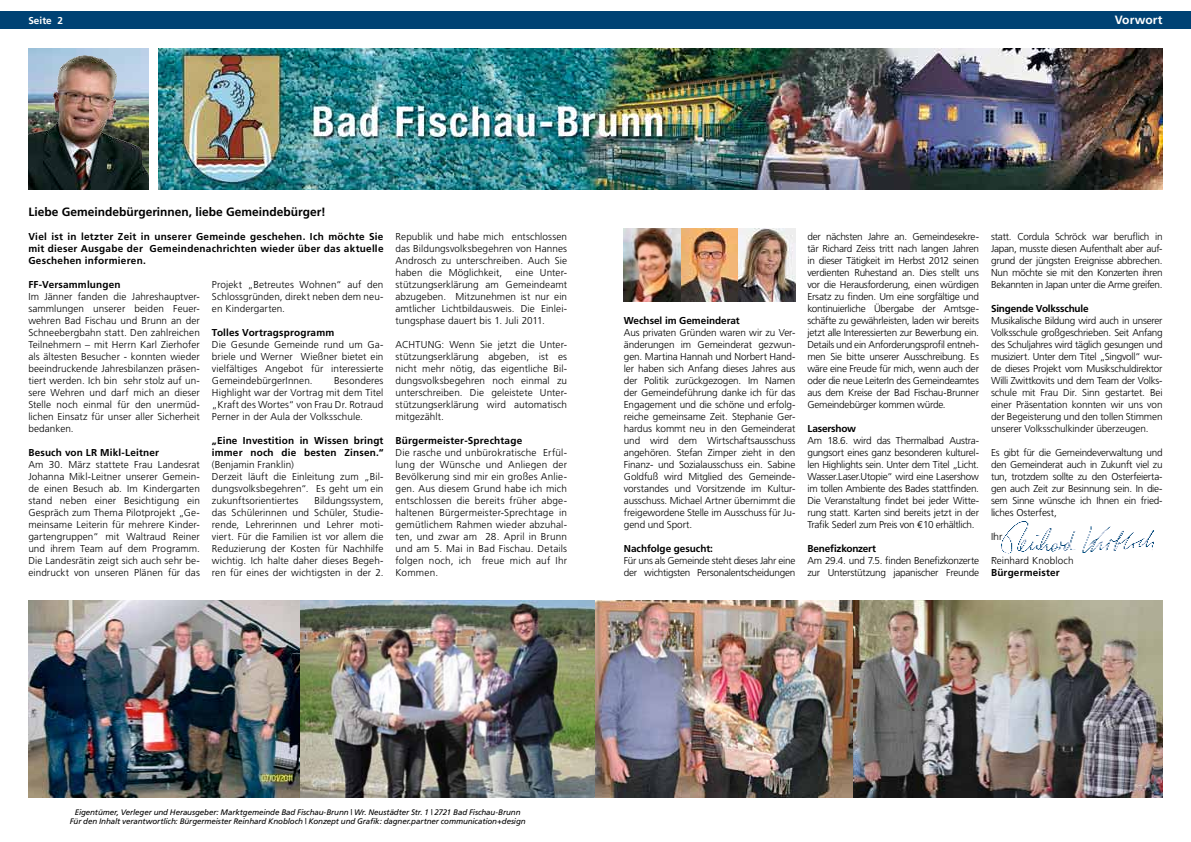
<style>
.page{position:relative;width:1191px;height:842px;background:#fff}
.page>*{position:absolute;margin:0;border:0;box-sizing:border-box;transform-origin:0 0}
.t1{font:700 12px "Frutiger";color:#000}
.t2{font:700 12px "Frutiger";color:#fff}
.t3{font:300 10px/12px "Frutiger";letter-spacing:.005em;color:#000;text-align:justify}
.t4{font:700 10px/12px "Frutiger";letter-spacing:.015em;color:#000}
.t5{font:300 10px/12px "Frutiger";letter-spacing:-.025em;color:#000}
.t6{font:300 10px/12px "Frutiger";letter-spacing:-.03em;color:#000}
.t7{font:700 10px "Frutiger";letter-spacing:-.005em;color:#000}
.t8{font:700 10px "Frutiger";letter-spacing:-.02em;color:#000}
.t9{font:700 10px "Frutiger";color:#fff}
.t10{font:italic 8px/9.6px "Frutiger";letter-spacing:-.015em;color:#000;text-align:center}
.s1{font-family:"Euro Mono";font-weight:400}
</style>
<div class="page">
<div style="left:595px;top:11px;width:596px;height:17px;background:#004274"></div>
<div style="left:0;top:11px;width:595px;height:17px;background:#004274"></div>
<img style="left:28px;top:48px;width:121px;height:142px">
<img style="left:1001px;top:521px;width:154px;height:33px">
<img style="left:159px;top:48px;width:1003px;height:142px">
<img style="left:28px;top:600px;width:822px;height:197px">
<img style="left:850px;top:600px;width:312px;height:197px">
<img style="left:624px;top:228px;width:171px;height:73px">
<p class="t9" style="left:28px;top:14px;width:36px">Seite 2</p>
<p class="t2" style="left:1114px;top:13px;width:49px">Vorwort</p>
<p class="t1" style="left:28px;top:205px;width:299px">Liebe Gemeindebürgerinnen, liebe Gemeindebürger!</p>
<p class="t4" style="left:28px;top:230px;width:357px;text-align:justify">Viel ist in letzter Zeit in unserer Gemeinde geschehen. Ich möchte Sie mit dieser Ausgabe der Gemeindenachrichten wieder über das aktuelle Geschehen informieren.</p>
<p class="t4" style="left:28px;top:278px;width:94px">FF-Versammlungen</p>
<p class="t3" style="left:28px;top:291px;width:173px">Im Jänner fanden die Jahreshauptver&shy;sammlungen unserer beiden Feuer&shy;wehren Bad Fischau und Brunn an der Schneebergbahn statt. Den zahlreichen Teilnehmern – mit Herrn Karl Zierhofer als ältesten Besucher - konnten wieder beeindruckende Jahresbilanzen präsen&shy;tiert werden. Ich bin sehr stolz auf un&shy;sere Wehren und darf mich an dieser Stelle noch einmal für den unermüd&shy;lichen Einsatz für unser aller Sicherheit bedanken.</p>
<p class="t4" style="left:28px;top:446px;width:132px">Besuch von LR Mikl-Leitner</p>
<p class="t3" style="left:28px;top:459px;width:173px">Am 30. März stattete Frau Landesrat Johanna Mikl-Leitner unserer Gemein&shy;de einen Besuch ab. Im Kindergarten stand neben einer Besichtigung ein Gespräch zum Thema Pilotprojekt „Ge&shy;meinsame Leiterin für mehrere Kinder&shy;gartengruppen“ mit Waltraud Reiner und ihrem Team auf dem Programm.<br>Die Landesrätin zeigt sich auch sehr be&shy;eindruckt von unseren Plänen für das</p>
<p class="t3" style="left:212px;top:279px;width:173px">Projekt „Betreutes Wohnen“ auf den Schlossgründen, direkt neben dem neu&shy;en Kindergarten.</p>
<p class="t4" style="left:212px;top:326px;width:124px">Tolles Vortragsprogramm</p>
<p class="t3" style="left:212px;top:339px;width:173px">Die Gesunde Gemeinde rund um Ga&shy;briele und Werner Wießner bietet ein vielfältiges Angebot für interessierte GemeindebürgerInnen.</p>
<p class="t3" style="left:212px;top:375px;width:173px;text-indent:122px">Besonderes Highlight war der Vortrag mit dem Titel „Kraft des Wortes“ von Frau Dr. Rotraud Perner in der Aula der Volksschule.</p>
<p class="t4" style="left:212px;top:434px;width:173px">„Eine Investition in Wissen bringt immer noch die besten Zinsen.“</p>
<p class="t3" style="left:212px;top:459px;width:173px;text-align:left">(Benjamin Franklin)<br>Derzeit läuft die Einleitung zum „Bil&shy;dungsvolksbegehren“. Es geht um ein zukunftsorientiertes</p>
<p class="t3" style="left:212px;top:495px;width:173px;text-indent:102px">Bildungssystem, das Schülerinnen und Schüler, Studie&shy;rende, Lehrerinnen und Lehrer moti&shy;viert. Für die Familien ist vor allem die Reduzierung der Kosten für Nachhilfe wichtig. Ich halte daher dieses Begeh&shy;ren für eines der wichtigsten in der 2.</p>
<p class="t3" style="left:395px;top:231px;width:173px">Republik und habe mich entschlossen das Bildungsvolksbegehren von Hannes Androsch zu unterschreiben. Auch Sie haben die Möglichkeit,</p>
<p class="t3" style="left:395px;top:267px;width:173px;text-indent:120px">eine Unter&shy;stützungserklärung am Gemeindeamt abzugeben. Mitzunehmen ist nur ein amtlicher Lichtbildausweis. Die Einlei&shy;tungsphase dauert bis 1. Juli 2011.</p>
<p class="t3" style="left:395px;top:339px;width:173px">ACHTUNG: Wenn Sie jetzt die Unter&shy;stützungserklärung abgeben, ist es nicht mehr nötig, das eigentliche Bil&shy;dungsvolksbegehren noch einmal zu unterschreiben. Die geleistete Unter&shy;stützungserklärung wird automatisch mitgezählt.</p>
<p class="t4" style="left:395px;top:434px;width:128px">Bürgermeister-Sprechtage</p>
<p class="t3" style="left:395px;top:447px;width:173px">Die rasche und unbürokratische Erfül&shy;lung der Wünsche und Anliegen der Bevölkerung sind mir ein großes Anlie&shy;gen. Aus diesem Grund habe ich mich entschlossen die bereits früher abge&shy;haltenen Bürgermeister-Sprechtage in gemütlichem Rahmen wieder abzuhal&shy;ten, und zwar am 28. April in Brunn und am 5. Mai in Bad Fischau. Details folgen noch, ich freue mich auf Ihr Kommen.</p>
<p class="t7" style="left:624px;top:315px;width:117px">Wechsel im Gemeinderat</p>
<p class="t3" style="left:624px;top:327px;width:173px">Aus privaten Gründen waren wir zu Ver&shy;änderungen im Gemeinderat gezwun&shy;gen. Martina Hannah und Norbert Hand&shy;ler haben sich Anfang dieses Jahres aus der Politik zurückgezogen. Im Namen der Gemeindeführung danke ich für das Engagement und die schöne und erfolg&shy;reiche gemeinsame Zeit. Stephanie Ger&shy;hardus kommt neu in den Gemeinderat und wird dem Wirtschaftsausschuss angehören. Stefan Zimper zieht in den Finanz- und Sozialausschuss ein. Sabine Goldfuß wird Mitglied des Gemeinde&shy;vorstandes und Vorsitzende im Kultur&shy;ausschuss. Michael Artner übernimmt die freigewordene Stelle im Ausschuss für Ju&shy;gend und Sport.</p>
<p class="t7" style="left:624px;top:543px;width:91px">Nachfolge gesucht:</p>
<p class="t5" style="left:624px;top:555px;width:173px">Für uns als Gemeinde steht dieses Jahr eine der wichtigsten Personalentscheidungen</p>
<p class="t3" style="left:807px;top:231px;width:173px">der nächsten Jahre an. Gemeindesekre&shy;tär Richard Zeiss tritt nach langen Jahren in dieser Tätigkeit im Herbst 2012 seinen verdienten Ruhestand an. Dies stellt uns vor die Herausforderung, einen würdigen Ersatz zu finden. Um eine sorgfältige und kontinuierliche Übergabe der Amtsge&shy;schäfte zu gewährleisten, laden wir bereits jetzt alle Interessierten zur Bewerbung ein.<br>Details und ein Anforderungsprofil entneh&shy;men Sie bitte unserer Ausschreibung. Es wäre eine Freude für mich, wenn auch der oder die neue LeiterIn des Gemeindeamtes aus dem Kreise der Bad Fischau-Brunner Gemeindebürger kommen würde.</p>
<p class="t4" style="left:807px;top:422px;width:50px">Lasershow</p>
<p class="t3" style="left:807px;top:435px;width:173px">Am 18.6. wird das Thermalbad Austra&shy;gungsort eines ganz besonderen kulturel&shy;len Highlights sein. Unter dem Titel „Licht.<br>Wasser.Laser.Utopie“ wird eine Lasershow im tollen Ambiente des Bades stattfinden.<br>Die Veranstaltung findet bei jeder Witte&shy;rung statt. Karten sind bereits jetzt in der Trafik Sederl zum Preis von <span class="s1">€</span>10 erhältlich.</p>
<p class="t8" style="left:807px;top:543px;width:70px">Benefizkonzert</p>
<p class="t6" style="left:807px;top:555px;width:173px">Am 29.4. und 7.5. finden Benefizkonzerte zur Unterstützung japanischer Freunde</p>
<p class="t3" style="left:991px;top:231px;width:173px">statt. Cordula Schröck war beruflich in Japan, musste diesen Aufenthalt aber auf&shy;grund der jüngsten Ereignisse abbrechen.<br>Nun möchte sie mit den Konzerten ihren Bekannten in Japan unter die Arme greifen.</p>
<p class="t8" style="left:991px;top:303px;width:99px">Singende Volksschule</p>
<p class="t3" style="left:991px;top:315px;width:173px">Musikalische Bildung wird auch in unserer Volksschule großgeschrieben. Seit Anfang des Schuljahres wird täglich gesungen und musiziert. Unter dem Titel „Singvoll“ wur&shy;de dieses Projekt vom Musikschuldirektor Willi Zwittkovits und dem Team der Volks&shy;schule mit Frau Dir. Sinn gestartet. Bei einer Präsentation konnten wir uns von der Begeisterung und den tollen Stimmen unserer Volksschulkinder überzeugen.</p>
<p class="t3" style="left:991px;top:447px;width:173px">Es gibt für die Gemeindeverwaltung und den Gemeinderat auch in Zukunft viel zu tun, trotzdem sollte zu den Osterfeierta&shy;gen auch Zeit zur Besinnung sein. In die&shy;sem Sinne wünsche ich Ihnen ein fried&shy;liches Osterfest,</p>
<p class="t3" style="left:991px;top:531px;width:13px">Ihr</p>
<p class="t3" style="left:991px;top:555px;width:84px">Reinhard Knobloch</p>
<p class="t4" style="left:991px;top:566px;width:70px">Bürgermeister</p>
<p class="t10" style="left:70px;top:807px;width:457px">Eigentümer, Verleger und Herausgeber: Marktgemeinde Bad Fischau-Brunn | Wr. Neustädter Str. 1 | 2721 Bad Fischau-Brunn<br>Für den Inhalt verantwortlich: Bürgermeister Reinhard Knobloch | Konzept und Grafik: dagner.partner communication+design</p>
</div>
